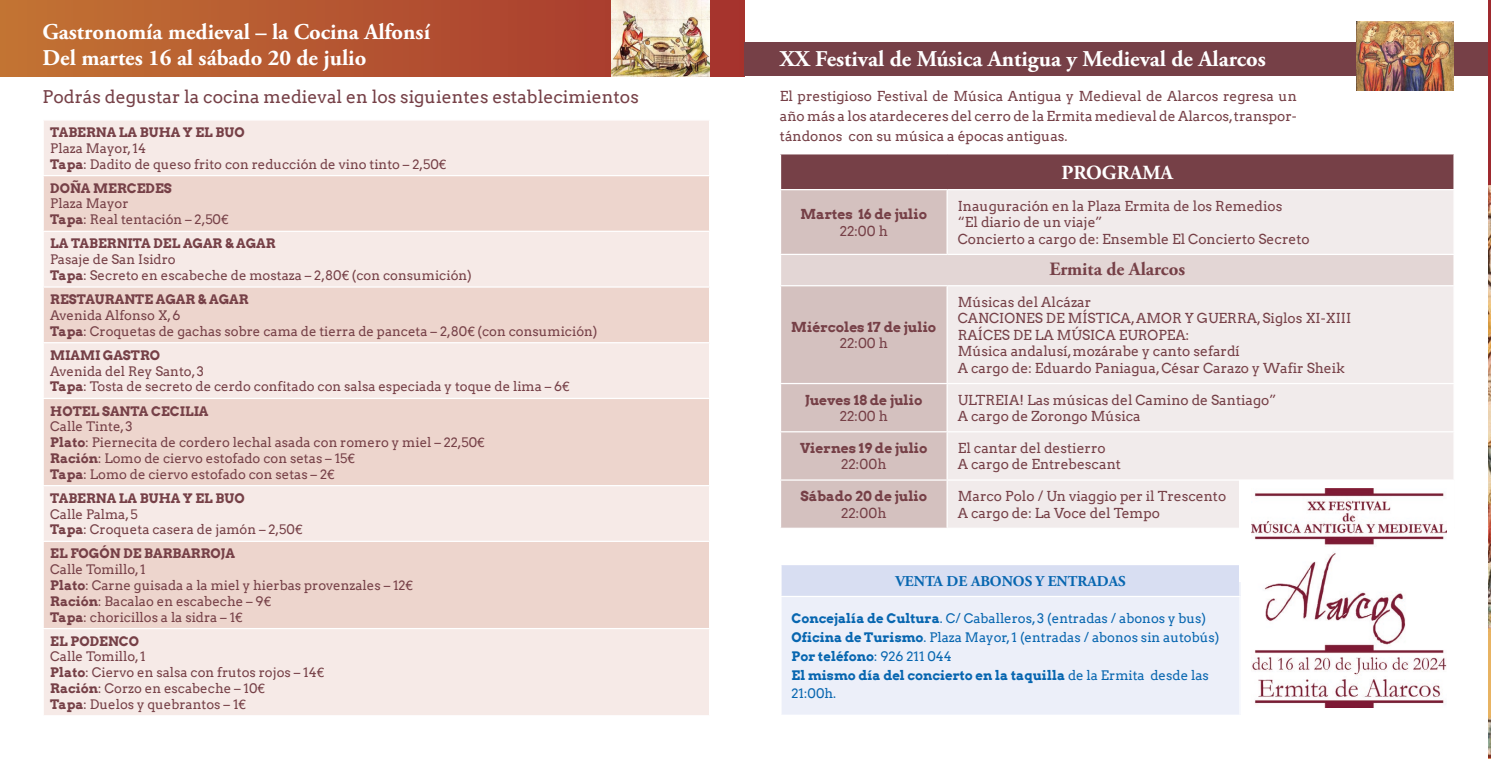
<style>
.page{position:relative;width:1491px;height:759px;background:#fff}
.page>*{position:absolute;margin:0;border:0;box-sizing:border-box;transform-origin:0 0}
.t1{font:700 22.5px/26.2px "Adobe Garamond Pro";color:#fff}
.t2{font:700 20px "Adobe Garamond Pro";color:#fff}
.t3{font:700 18.75px "Adobe Garamond Pro";color:#764047}
.t4{font:17.5px "Arvo";color:#764047}
.t5{font:700 15px "Adobe Garamond Pro";color:#0766b0}
.t6{font:13.75px/16.5px "Arvo";color:#764047}
.t7{font:700 13.75px "Arvo";color:#764047}
.t8{font:13.12px/15.8px "Arvo";color:#764047}
.t9{font:13.12px/18.8px "Arvo";color:#0766b0}
.t10{font:700 13.12px "Arvo";color:#764047}
.s1{font-weight:700}
.s2{font-family:"Helvetica Neue LT Com"}
</style>
<div class="page">
<svg style="left:0;top:0;width:744px;height:76px;background:#b55631"></svg>
<div style="left:44px;top:120px;width:665px;height:594px;background:#f6eae7"></div>
<svg style="left:44px;top:176px;width:665px;height:451px;background:#f0dcd6"></svg>
<hr style="left:43px;top:175px;width:667px;height:1px;background:#fff">
<hr style="left:43px;top:230px;width:667px;height:2px;background:#fff">
<hr style="left:43px;top:286px;width:667px;height:1px;background:#fff">
<hr style="left:43px;top:342px;width:667px;height:1px;background:#fff">
<hr style="left:43px;top:397px;width:667px;height:2px;background:#fff">
<hr style="left:43px;top:485px;width:667px;height:1px;background:#fff">
<hr style="left:43px;top:540px;width:667px;height:1px;background:#fff">
<hr style="left:43px;top:627px;width:667px;height:2px;background:#fff">
<div style="left:744px;top:43px;width:744px;height:33px;background:#764047"></div>
<div style="left:780px;top:154px;width:673px;height:35px;background:#764047"></div>
<div style="left:781px;top:190px;width:165px;height:337px;background:#d4c1bf"></div>
<div style="left:948px;top:190px;width:505px;height:337px;background:#f1ebeb"></div>
<div style="left:780px;top:254px;width:673px;height:31px;background:#e3d6d5"></div>
<hr style="left:780px;top:154px;width:1px;height:35px;background:#fff">
<hr style="left:780px;top:254px;width:167px;height:1px;background:#fff">
<hr style="left:780px;top:255px;width:1px;height:30px;background:#fff">
<hr style="left:947px;top:254px;width:507px;height:1px;background:#fff">
<hr style="left:780px;top:285px;width:167px;height:1px;background:#fff">
<hr style="left:947px;top:285px;width:507px;height:1px;background:#fff">
<hr style="left:780px;top:383px;width:167px;height:1px;background:#fff">
<hr style="left:947px;top:383px;width:507px;height:1px;background:#fff">
<hr style="left:780px;top:431px;width:167px;height:1px;background:#fff">
<hr style="left:947px;top:431px;width:507px;height:1px;background:#fff">
<hr style="left:780px;top:479px;width:167px;height:1px;background:#fff">
<hr style="left:947px;top:479px;width:507px;height:1px;background:#fff">
<div style="left:781px;top:564px;width:458px;height:32px;background:#d8def2"></div>
<div style="left:781px;top:596px;width:458px;height:119px;background:#eceff9"></div>
<hr style="left:780px;top:563px;width:460px;height:2px;background:#fff">
<hr style="left:780px;top:595px;width:460px;height:2px;background:#fff">
<hr style="left:780px;top:714px;width:460px;height:1px;background:#fff">
<div style="left:1239px;top:480px;width:214px;height:101px;background:#fff"></div>
<img style="left:1251px;top:488px;width:195px;height:219px">
<img style="left:1488px;top:185px;width:2px;height:443px">
<img style="left:1488px;top:629px;width:2px;height:129px">
<img style="left:1488px;top:0;width:2px;height:185px">
<img style="left:1356px;top:21px;width:97px;height:69px">
<img style="left:612px;top:0;width:97px;height:76px">
<h1 class="t1" style="left:43px;top:19px;width:389px">Gastronomía medieval – la Cocina Alfonsí<br>Del martes 16 al sábado 20 de julio</h1>
<h3 class="t4" style="left:43px;top:87px;width:598px">Podrás degustar la cocina medieval en los siguientes establecimientos</h3>
<p class="t10" style="left:50px;top:124px;width:196px">TABERNA LA BUHA Y EL BUO</p>
<p class="t8" style="left:50px;top:140px;width:397px">Plaza Mayor, 14<br><span class="s1">Tapa</span>: Dadito de queso frito con reducción de vino tinto – 2,50<span class="s2">€</span></p>
<p class="t10" style="left:50px;top:180px;width:123px">DOÑA MERCEDES</p>
<p class="t8" style="left:50px;top:196px;width:180px">Plaza Mayor<br><span class="s1">Tapa</span>: Real tentación – 2,50<span class="s2">€</span></p>
<p class="t10" style="left:50px;top:235px;width:227px">LA TABERNITA DEL AGAR &amp; AGAR</p>
<p class="t8" style="left:50px;top:251px;width:423px">Pasaje de San Isidro<br><span class="s1">Tapa</span>: Secreto en escabeche de mostaza – 2,80<span class="s2">€</span> (con consumición)</p>
<p class="t10" style="left:50px;top:291px;width:200px">RESTAURANTE AGAR &amp; AGAR</p>
<p class="t8" style="left:50px;top:307px;width:549px">Avenida Alfonso X, 6<br><span class="s1">Tapa</span>: Croquetas de gachas sobre cama de tierra de panceta – 2,80<span class="s2">€</span> (con consumición)</p>
<p class="t10" style="left:50px;top:346px;width:112px">MIAMI GASTRO</p>
<p class="t8" style="left:50px;top:363px;width:521px">Avenida del Rey Santo, 3<br><span class="s1">Tapa</span>: Tosta de secreto de cerdo confitado con salsa especiada y toque de lima – 6<span class="s2">€</span></p>
<p class="t10" style="left:50px;top:402px;width:160px">HOTEL SANTA CECILIA</p>
<p class="t8" style="left:50px;top:418px;width:436px">Calle Tinte, 3<br><span class="s1">Plato</span>: Piernecita de cordero lechal asada con romero y miel – 22,50<span class="s2">€ </span><span class="s1">Ración</span>: Lomo de ciervo estofado con setas – 15<span class="s2">€<br></span><span class="s1">Tapa</span>: Lomo de ciervo estofado con setas – 2<span class="s2">€</span></p>
<p class="t10" style="left:50px;top:489px;width:196px">TABERNA LA BUHA Y EL BUO</p>
<p class="t8" style="left:50px;top:505px;width:253px">Calle Palma, 5<br><span class="s1">Tapa</span>: Croqueta casera de jamón – 2,50<span class="s2">€</span></p>
<p class="t10" style="left:50px;top:545px;width:186px">EL FOGÓN DE BARBARROJA</p>
<p class="t8" style="left:50px;top:561px;width:364px">Calle Tomillo, 1<br><span class="s1">Plato</span>: Carne guisada a la miel y hierbas provenzales – 12<span class="s2">€ </span><span class="s1">Ración</span>: Bacalao en escabeche – 9<span class="s2">€<br></span><span class="s1">Tapa</span>: choricillos a la sidra – 1<span class="s2">€</span></p>
<p class="t10" style="left:50px;top:632px;width:90px">EL PODENCO</p>
<p class="t8" style="left:50px;top:648px;width:275px">Calle Tomillo, 1<br><span class="s1">Plato</span>: Ciervo en salsa con frutos rojos – 14<span class="s2">€<br></span><span class="s1">Ración</span>: Corzo en escabeche – 10<span class="s2">€<br></span><span class="s1">Tapa</span>: Duelos y quebrantos – 1<span class="s2">€</span></p>
<h1 class="t1" style="left:780px;top:46px;width:487px">XX Festival de Música Antigua y Medieval de Alarcos</h1>
<p class="t6" style="left:780px;top:86px;width:518px;line-height:20px;text-align:justify">El prestigioso Festival de Música Antigua y Medieval de Alarcos regresa un año más a los atardeceres del cerro de la Ermita medieval de Alarcos,transpor&shy;tándonos con su música a épocas antiguas.</p>
<h2 class="t2" style="left:1061px;top:161px;width:113px">PROGRAMA</h2>
<p class="t7" style="left:800px;top:205px;width:128px">Martes 16 de julio</p>
<p class="t6" style="left:839px;top:222px;width:50px">22:00 h</p>
<p class="t6" style="left:957px;top:197px;width:353px">Inauguración en la Plaza Ermita de los Remedios<br>“El diario de un viaje”<br>Concierto a cargo de: Ensemble El Concierto Secreto</p>
<h3 class="t3" style="left:1049px;top:258px;width:137px">Ermita de Alarcos</h3>
<p class="t7" style="left:791px;top:318px;width:146px">Miércoles 17 de julio</p>
<p class="t6" style="left:839px;top:335px;width:50px">22:00 h</p>
<p class="t6" style="left:957px;top:293px;width:395px">Músicas del Alcázar<br>CANCIONES DE MÍSTICA, AMOR Y GUERRA, Siglos XI-XIII RAÍCES DE LA MÚSICA EUROPEA:<br>Música andalusí, mozárabe y canto sefardí<br>A cargo de: Eduardo Paniagua, César Carazo y Wafir Sheik</p>
<p class="t7" style="left:805px;top:391px;width:119px">Jueves 18 de julio</p>
<p class="t6" style="left:839px;top:408px;width:50px">22:00 h</p>
<p class="t6" style="left:957px;top:391px;width:320px">ULTREIA! Las músicas del Camino de Santiago”<br>A cargo de Zorongo Música</p>
<p class="t7" style="left:800px;top:439px;width:129px">Viernes 19 de julio</p>
<p class="t6" style="left:841px;top:456px;width:47px">22:00h</p>
<p class="t6" style="left:957px;top:439px;width:165px">El cantar del destierro<br>A cargo de Entrebescant</p>
<p class="t7" style="left:800px;top:487px;width:128px">Sábado 20 de julio</p>
<p class="t6" style="left:841px;top:504px;width:47px">22:00h</p>
<p class="t6" style="left:957px;top:488px;width:270px">Marco Polo / Un viaggio per il Trescento<br>A cargo de: La Voce del Tempo</p>
<p class="t5" style="left:895px;top:572px;width:232px">VENTA DE ABONOS Y ENTRADAS</p>
<p class="t9" style="left:791px;top:609px;width:429px"><span class="s1">Concejalía de Cultura</span>. C/ Caballeros, 3 (entradas / abonos y bus)<br><span class="s1">Oficina de Turismo</span>. Plaza Mayor, 1 (entradas / abonos sin autobús)<br><span class="s1">Por teléfono</span>: 926 211 044<br><span class="s1">El mismo día del concierto en la taquilla</span> de la Ermita desde las 21:00h.</p>
</div>
